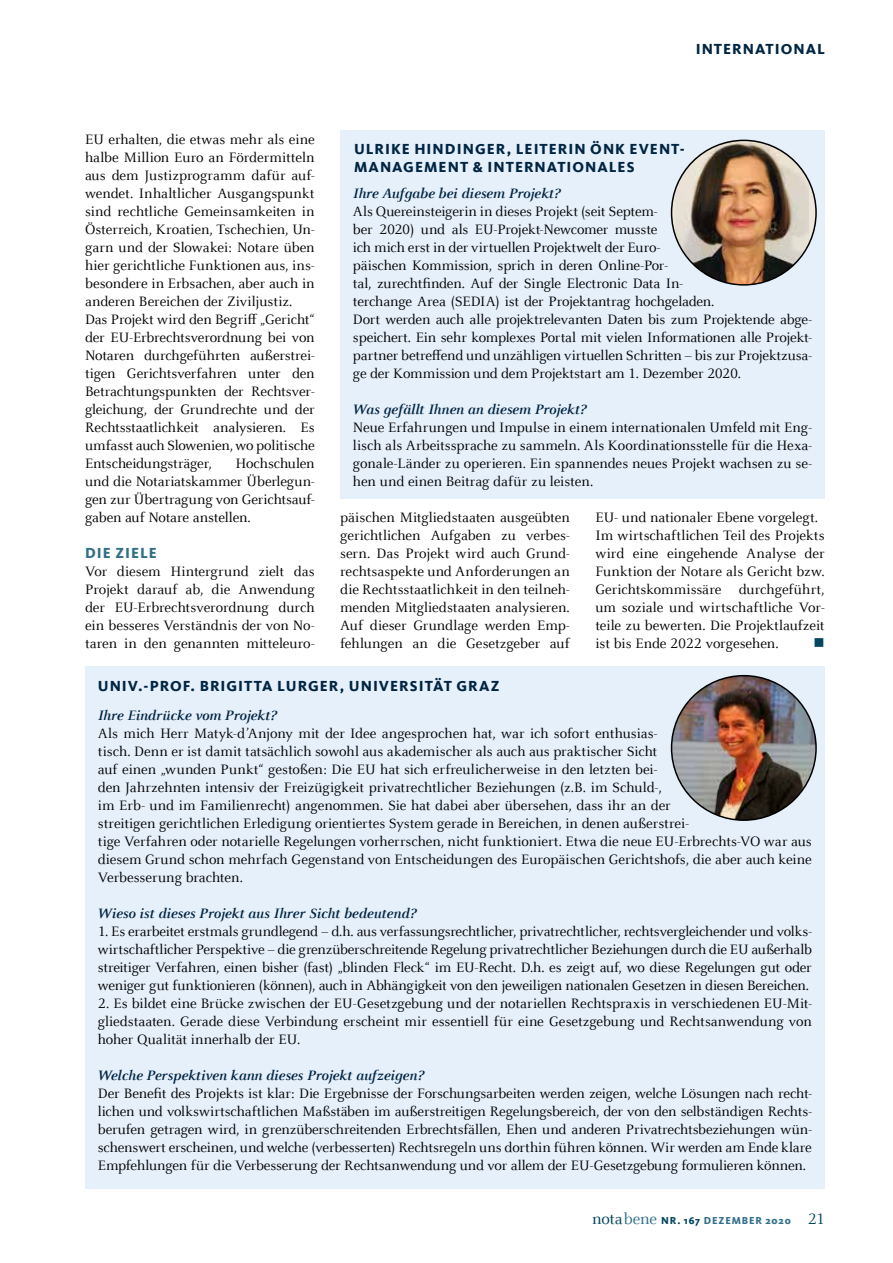
<style>
.page{position:relative;width:893px;height:1263px;background:#fff}
.page>*{position:absolute;margin:0;border:0;box-sizing:border-box;transform-origin:0 0}
.t1{font:15px/18px "Celeste Offc";letter-spacing:-.01em;color:#000;text-align:justify}
.t2{font:italic 700 15px "Celeste Offc";letter-spacing:-.005em;color:#002542}
.t3{font:800 15px/18px "Kievit Offc";letter-spacing:.065em;color:#002542}
.t4{font:800 15px "Kievit Offc";letter-spacing:.065em;color:#306f88}
.t5{font:15px "Wingdings";color:#00445e}
.t6{font:800 10.35px "Kievit Offc";letter-spacing:.085em;color:#306f88}
.s1{font-family:"Celeste Offc";font-weight:400;font-size:16.95px;color:#00445e}
.s2{font-family:"Celeste Offc";font-weight:400;font-size:16.95px}
.s3{color:#00445e}
.s4{font-family:"Kievit Sc Offc";color:#00445e}
.s5{font-family:"Kievit Sc Offc"}
.s6{font-family:"Celeste Offc";font-weight:400;font-size:16.5px;color:#00445e}
</style>
<div class="page">
<div style="left:85px;top:666px;width:740px;height:522px;background:#e6f0fb"></div>
<img style="left:671px;top:676px;width:145px;height:144px;border-radius:72px">
<div style="left:340px;top:131px;width:485px;height:368px;background:#e6f0fb"></div>
<img style="left:675px;top:143px;width:134px;height:141px">
<p class="t3" style="left:696px;top:40px;width:131px">INTERNATIONAL</p>
<p class="t1" style="left:85px;top:131px;width:231px;text-align:left">EU erhalten, die etwas mehr als eine halbe Million Euro an Fördermitteln aus dem Justizprogramm dafür auf&shy;wendet. Inhaltlicher Ausgangspunkt sind rechtliche Gemeinsamkeiten in Österreich, Kroatien, Tschechien, Un&shy;garn und der Slowakei: Notare üben hier gerichtliche Funktionen aus, ins&shy;besondere in Erbsachen, aber auch in anderen Bereichen der Ziviljustiz.<br>Das Projekt wird den Begriff „Gericht“ der EU-Erbrechtsverordnung bei von Notaren durchgeführten außerstrei&shy;tigen Gerichtsverfahren unter den Betrachtungspunkten der Rechtsver&shy;gleichung, der Grundrechte und der Rechtsstaatlichkeit analysieren. Es umfasst auch Slowenien, wo politische Entscheidungsträger,</p>
<p class="t1" style="left:85px;top:455px;width:231px;text-indent:150px">Hochschulen und die Notariatskammer Überlegun&shy;gen zur Übertragung von Gerichtsauf&shy;gaben auf Notare anstellen.</p>
<p class="t4" style="left:85px;top:544px;width:73px">DIE ZIELE</p>
<p class="t1" style="left:85px;top:563px;width:231px">Vor diesem Hintergrund zielt das Projekt darauf ab, die Anwendung der EU-Erbrechtsverordnung durch ein besseres Verständnis der von No&shy;taren in den genannten mitteleuro-</p>
<p class="t3" style="left:354px;top:140px;width:332px">ULRIKE HINDINGER, LEITERIN ÖNK EVENT-<br>MANAGEMENT &amp; INTERNATIONALES</p>
<p class="t2" style="left:353px;top:185px;width:209px">Ihre Aufgabe bei diesem Projekt?</p>
<p class="t1" style="left:353px;top:203px;width:460px;text-align:left">Als Quereinsteigerin in dieses Projekt (seit Septem-<br>ber 2020) und als EU-Projekt-Newcomer musste<br>ich mich erst in der virtuellen Projektwelt der Euro-<br>päischen Kommission, sprich in deren Online-Por-<br>tal, zurechtfinden. Auf der Single Electronic Data In-<br>terchange Area (SEDIA) ist der Projektantrag hochgeladen.<br>Dort werden auch alle projektrelevanten Daten bis zum Projektende abge&shy;speichert. Ein sehr komplexes Portal mit vielen Informationen alle Projekt&shy;partner betreffend und unzähligen virtuellen Schritten – bis zur Projektzusa&shy;ge der Kommission und dem Projektstart am 1. Dezember 2020.</p>
<p class="t2" style="left:353px;top:401px;width:235px">Was gefällt Ihnen an diesem Projekt?</p>
<p class="t1" style="left:353px;top:419px;width:460px">Neue Erfahrungen und Impulse in einem internationalen Umfeld mit Eng&shy;lisch als Arbeitssprache zu sammeln. Als Koordinationsstelle für die Hexa&shy;gonale-Länder zu operieren. Ein spannendes neues Projekt wachsen zu se&shy;hen und einen Beitrag dafür zu leisten.</p>
<p class="t1" style="left:340px;top:509px;width:231px">päischen Mitgliedstaaten ausgeübten gerichtlichen Aufgaben zu verbes&shy;sern. Das Projekt wird auch Grund&shy;rechtsaspekte und Anforderungen an die Rechtsstaatlichkeit in den teilneh&shy;menden Mitgliedstaaten analysieren.<br>Auf dieser Grundlage werden Emp&shy;fehlungen an die Gesetzgeber auf</p>
<p class="t1" style="left:595px;top:509px;width:231px;text-align:left">EU- und nationaler Ebene vorgelegt.<br>Im wirtschaftlichen Teil des Projekts wird eine eingehende Analyse der Funktion der Notare als Gericht bzw.<br>Gerichtskommissäre durchgeführt, um soziale und wirtschaftliche Vor&shy;teile zu bewerten. Die Projektlaufzeit ist bis Ende 2022 vorgesehen.</p>
<p class="t5" style="left:813px;top:635px;width:13px">■</p>
<p class="t3" style="left:98px;top:677px;width:403px">UNIV.-PROF. BRIGITTA LURGER, UNIVERSITÄT GRAZ</p>
<p class="t2" style="left:98px;top:707px;width:181px">Ihre Eindrücke vom Projekt?</p>
<p class="t1" style="left:98px;top:725px;width:716px;text-align:left">Als mich Herr Matyk-d’Anjony mit der Idee angesprochen hat, war ich sofort enthusias-<br>tisch. Denn er ist damit tatsächlich sowohl aus akademischer als auch aus praktischer Sicht<br>auf einen „wunden Punkt“ gestoßen: Die EU hat sich erfreulicherweise in den letzten bei-<br>den Jahrzehnten intensiv der Freizügigkeit privatrechtlicher Beziehungen (z.B. im Schuld-,<br>im Erb- und im Familienrecht) angenommen. Sie hat dabei aber übersehen, dass ihr an der<br>streitigen gerichtlichen Erledigung orientiertes System gerade in Bereichen, in denen außerstrei-<br>tige Verfahren oder notarielle Regelungen vorherrschen, nicht funktioniert. Etwa die neue EU-Erbrechts-VO war aus diesem Grund schon mehrfach Gegenstand von Entscheidungen des Europäischen Gerichtshofs, die aber auch keine Verbesserung brachten.</p>
<p class="t2" style="left:98px;top:905px;width:320px">Wieso ist dieses Projekt aus Ihrer Sicht bedeutend?</p>
<p class="t1" style="left:98px;top:923px;width:716px">1. Es erarbeitet erstmals grundlegend – d.h. aus verfassungsrechtlicher, privatrechtlicher, rechtsvergleichender und volks&shy;wirtschaftlicher Perspektive – die grenzüberschreitende Regelung privatrechtlicher Beziehungen durch die EU außerhalb streitiger Verfahren, einen bisher (fast) „blinden Fleck“ im EU-Recht. D.h. es zeigt auf, wo diese Regelungen gut oder weniger gut funktionieren (können), auch in Abhängigkeit von den jeweiligen nationalen Gesetzen in diesen Bereichen.</p>
<p class="t1" style="left:98px;top:995px;width:715px">2. Es bildet eine Brücke zwischen der EU-Gesetzgebung und der notariellen Rechtspraxis in verschiedenen EU-Mit&shy;gliedstaaten. Gerade diese Verbindung erscheint mir essentiell für eine Gesetzgebung und Rechtsanwendung von hoher Qualität innerhalb der EU.</p>
<p class="t2" style="left:98px;top:1067px;width:328px">Welche Perspektiven kann dieses Projekt aufzeigen?</p>
<p class="t1" style="left:98px;top:1085px;width:715px">Der Benefit des Projekts ist klar: Die Ergebnisse der Forschungsarbeiten werden zeigen, welche Lösungen nach recht&shy;lichen und volkswirtschaftlichen Maßstäben im außerstreitigen Regelungsbereich, der von den selbständigen Rechts&shy;berufen getragen wird, in grenzüberschreitenden Erbrechtsfällen, Ehen und anderen Privatrechtsbeziehungen wün&shy;schenswert erscheinen, und welche (verbesserten) Rechtsregeln uns dorthin führen können. Wir werden am Ende klare Empfehlungen für die Verbesserung der Rechtsanwendung und vor allem der EU-Gesetzgebung formulieren können.</p>
<p class="t6" style="left:592px;top:1214px;width:234px"><span class="s1">nota</span> <span class="s2">bene</span> <span class="s3">NR.</span> <span class="s4">167</span> DEZEMBER <span class="s5">2020</span> <span class="s6">21</span></p>
</div>
